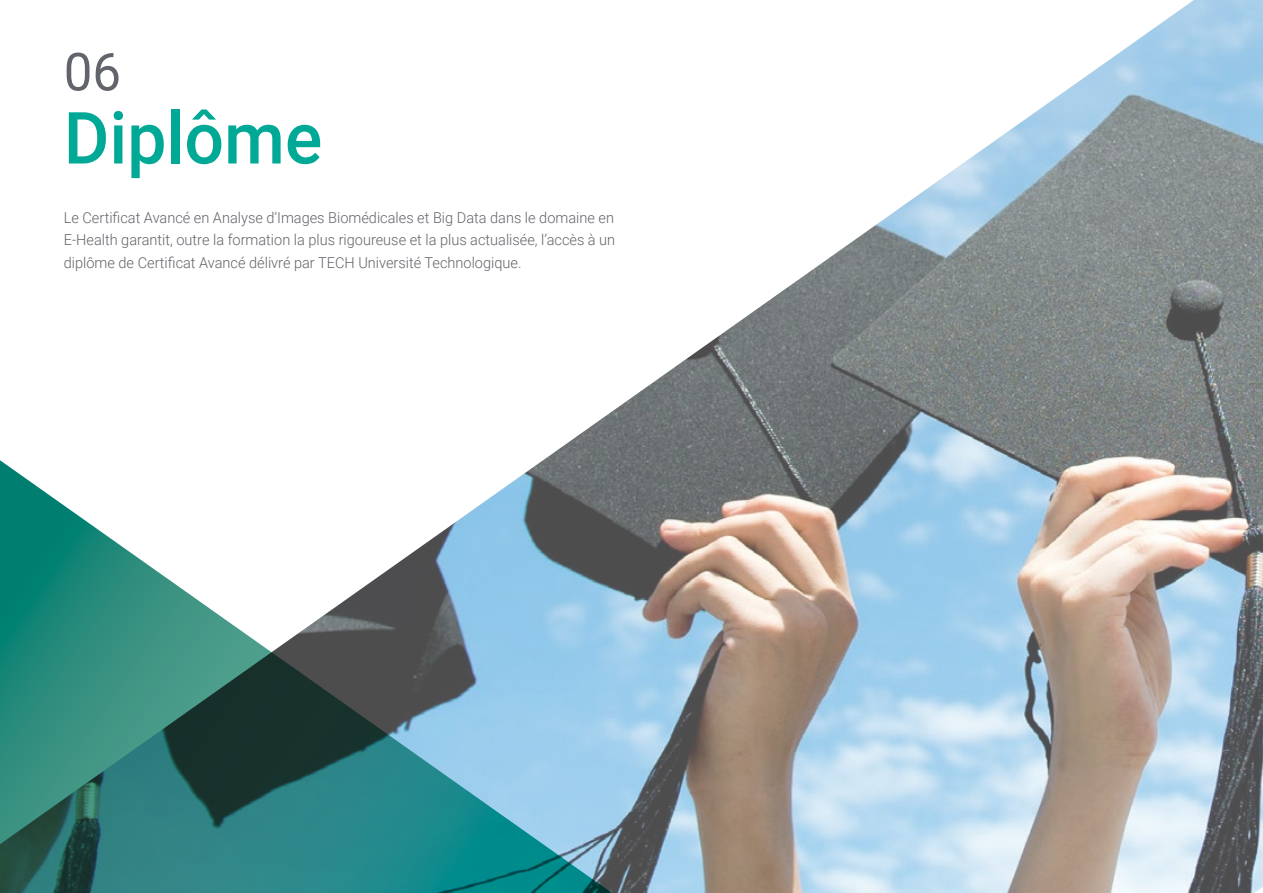
<style>
.page{position:relative;width:1263px;height:893px;background:#fff}
.page>*{position:absolute;margin:0;border:0;box-sizing:border-box;transform-origin:0 0}
.t1{font:500 72px "Roboto";color:#00a996}
.t2{font:52.5px "Roboto";color:#61646a}
.t3{font:300 15px/22.5px "Roboto";color:#61646a;text-align:justify}
</style>
<div class="page">
<img style="left:563px;top:0;width:700px;height:893px">
<svg style="left:0;top:446px;width:642px;height:447px"></svg>
<h2 class="t2" style="left:64px;top:35px;width:59px">06</h2>
<h1 class="t1" style="left:64px;top:87px;width:260px">Diplôme</h1>
<p class="t3" style="left:64px;top:206px;width:553px">Le Certificat Avancé en Analyse d’Images Biomédicales et Big Data dans le domaine en E-Health garantit, outre la formation la plus rigoureuse et la plus actualisée, l’accès à un diplôme de Certificat Avancé délivré par TECH Université Technologique.</p>
</div>
